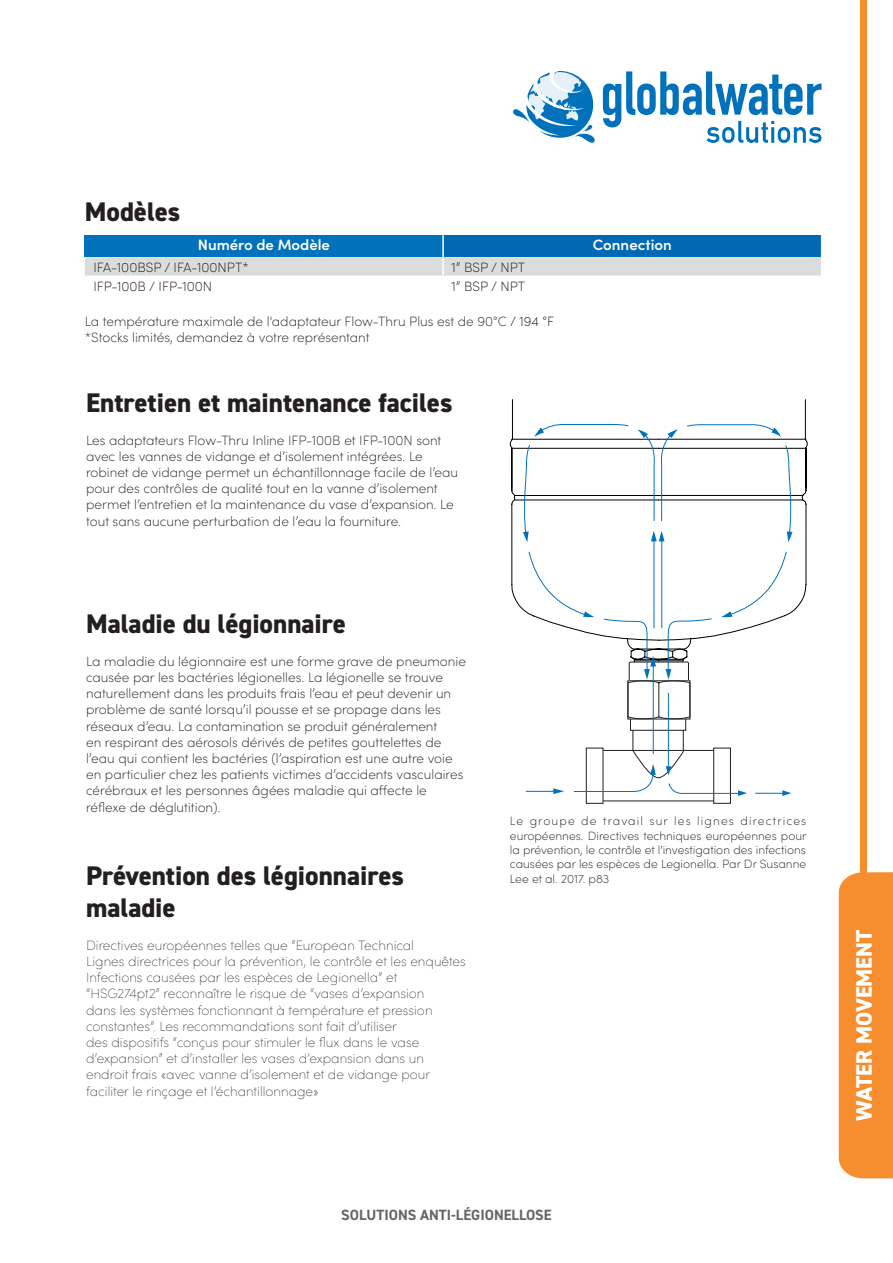
<style>
.page{position:relative;width:893px;height:1263px;background:#fff}
.page>*{position:absolute;margin:0;border:0;box-sizing:border-box;transform-origin:0 0}
.Body_12_14_4{font:800 27px "DIN2014";color:#231f20}
.t1{font:800 27px "DIN2014";color:#fff}
.Sub_Headings{font:800 27px "DIN2014";color:#231f20}
.t2{font:800 22.5px "DIN2014";color:#fff}
.t3{font:600 15px "Sofia Pro";color:#fff}
.Blue_text_description{font:700 14.85px "DIN2014";color:#646566}
.Body_12_14_4-2{font:200 13.5px/16.2px "Sofia Pro";color:#231f20}
.Body_12_14_4-3{font:200 13.5px/16.2px "Sofia Pro";color:#231f20}
.Table_CellText{font:200 13.5px "Sofia Pro";color:#180c0d}
.t4{font:200 12px/14.4px "Sofia Pro";color:#231f20;text-align:justify}
.s1{color:#180c0d}
</style>
<div class="page">
<div style="left:861px;top:0;width:6px;height:968px;background:#f68d2e"></div>
<div style="left:839px;top:872px;width:54px;height:306px;background:#f68d2e"></div>
<svg style="left:513px;top:71px;width:82px;height:72px"></svg>
<svg style="left:603px;top:71px;width:218px;height:72px"></svg>
<svg style="left:85px;top:235px;width:737px;height:41px;background:#66a1c9"></svg>
<div style="left:586px;top:748px;width:17px;height:56px;border:1px solid #231f20"></div>
<div style="left:713px;top:748px;width:18px;height:56px;border:1px solid #231f20"></div>
<svg style="left:510px;top:399px;width:298px;height:403px"></svg>
<p class="Sub_Headings" style="left:85px;top:193px;width:97px">Modèles</p>
<p class="t3" style="left:198px;top:234px;width:134px">Numéro de Modèle</p>
<p class="t3" style="left:593px;top:234px;width:80px">Connection</p>
<p class="Table_CellText" style="left:93px;top:257px;width:157px">IFA-100BSP / IFA-100NPT*</p>
<p class="Table_CellText" style="left:452px;top:257px;width:75px">1” BSP / NPT</p>
<p class="Table_CellText" style="left:93px;top:276px;width:120px">IFP-100B / IFP-100N</p>
<p class="Table_CellText" style="left:452px;top:276px;width:75px">1” BSP / NPT</p>
<p class="Body_12_14_4-2" style="left:85px;top:312px;width:471px">La température maximale de l'adaptateur Flow-Thru Plus est de 90°C <span class="s1">/ 194 °F</span></p>
<p class="Body_12_14_4-2" style="left:85px;top:329px;width:286px">*Stocks limités, demandez à votre représentant</p>
<p class="Body_12_14_4" style="left:86px;top:385px;width:368px">Entretien et maintenance faciles</p>
<p class="Body_12_14_4-2" style="left:86px;top:431px;width:357px">Les adaptateurs Flow-Thru Inline IFP-100B et IFP-100N sont</p>
<p class="Body_12_14_4-2" style="left:86px;top:447px;width:374px">avec les vannes de vidange et d’isolement intégrées. Le robinet de vidange permet un échantillonnage facile de l’eau pour des contrôles de qualité tout en la vanne d’isolement permet l’entretien et la maintenance du vase d’expansion. Le tout sans aucune perturbation de l’eau la fourniture.</p>
<p class="Body_12_14_4" style="left:86px;top:606px;width:261px">Maladie du légionnaire</p>
<p class="Body_12_14_4-2" style="left:86px;top:652px;width:381px">La maladie du légionnaire est une forme grave de pneumonie causée par les bactéries légionelles. La légionelle se trouve naturellement dans les produits frais l’eau et peut devenir un problème de santé lorsqu’il pousse et se propage dans les réseaux d’eau. La contamination se produit généralement</p>
<p class="Body_12_14_4-2" style="left:86px;top:733px;width:357px">en respirant des aérosols dérivés de petites gouttelettes de</p>
<p class="Body_12_14_4-2" style="left:86px;top:749px;width:368px">l’eau qui contient les bactéries (l’aspiration est une autre voie</p>
<p class="Body_12_14_4-2" style="left:86px;top:766px;width:379px">en particulier chez les patients victimes d’accidents vasculaires cérébraux et les personnes âgées maladie qui affecte le réflexe de déglutition).</p>
<p class="Body_12_14_4" style="left:86px;top:858px;width:319px">Prévention des légionnaires</p>
<p class="Body_12_14_4" style="left:86px;top:890px;width:91px">maladie</p>
<p class="Body_12_14_4-3" style="left:86px;top:936px;width:329px">Directives européennes telles que “European Technical</p>
<p class="Body_12_14_4-3" style="left:86px;top:952px;width:381px">Lignes directrices pour la prévention, le contrôle et les enquêtes</p>
<p class="Body_12_14_4-3" style="left:86px;top:969px;width:348px">Infections causées par les espèces de Legionella” et “HSG274pt2” reconnaître le risque de “vases d’expansion dans les systèmes fonctionnant à température et pression constantes”. Les recommandations sont fait d’utiliser<br>des dispositifs “conçus pour stimuler le flux dans le vase d’expansion” et d’installer les vases d’expansion dans un endroit frais «avec vanne d’isolement et de vidange pour faciliter le rinçage et l’échantillonnage»</p>
<p class="t4" style="left:510px;top:813px;width:298px">Le groupe de travail sur les lignes directrices européennes. Directives techniques européennes pour la prévention, le contrôle et l'investigation des infections causées par les espèces de Legionella. Par Dr Susanne Lee et al. 2017. p83</p>
<p class="Blue_text_description" style="left:341px;top:1205px;width:212px">SOLUTIONS ANTI-LÉGIONELLOSE</p>
<h2 class="t2" style="left:849px;top:1121px;width:193px;rotate:-90deg">WATER MOVEMENT</h2>
<h1 class="t1" style="left:855px;top:1134px;width:134px;rotate:-90deg">WATER MO</h1>
</div>
